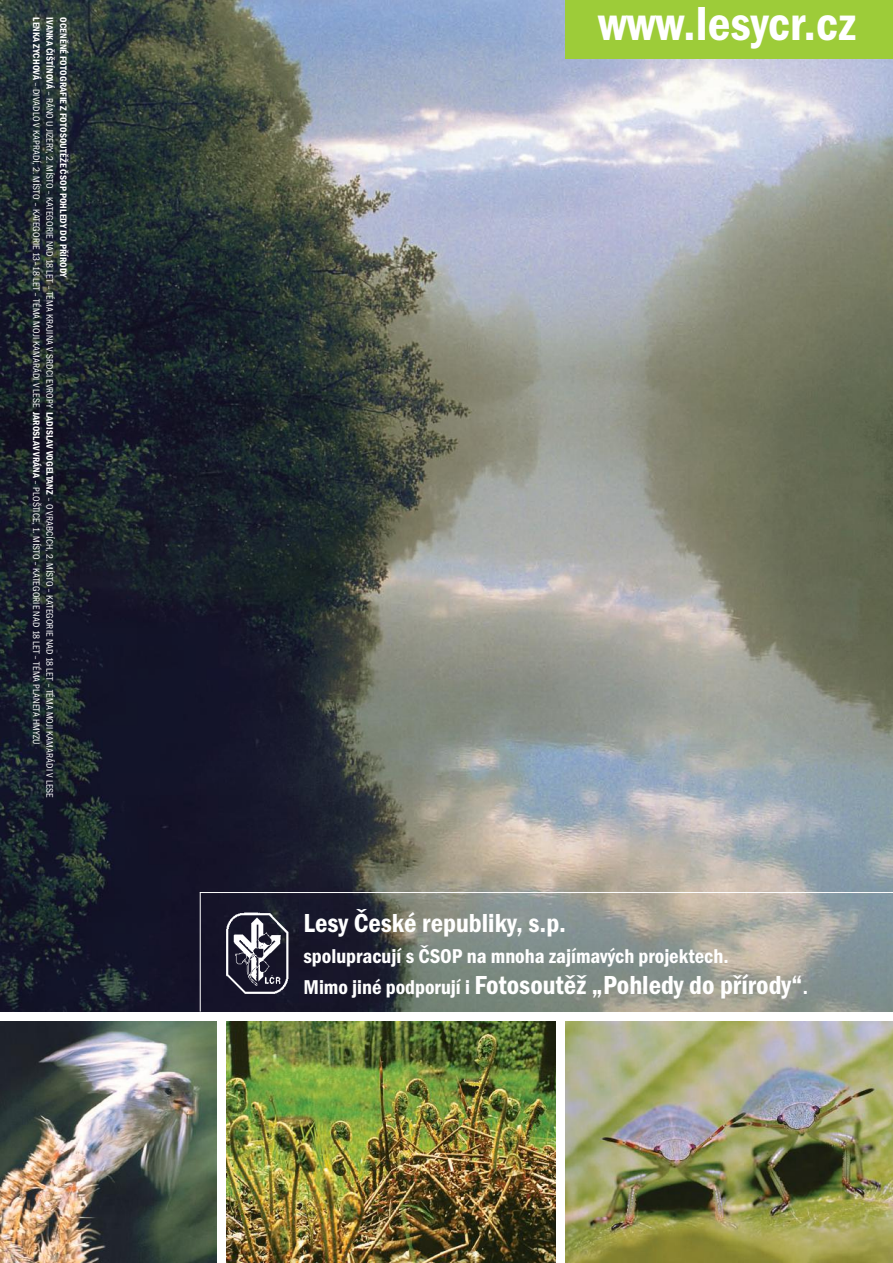
<style>
.page{position:relative;width:893px;height:1263px;background:#fff}
.page>*{position:absolute;margin:0;border:0;box-sizing:border-box;transform-origin:0 0}
.t1{font:49.5px "Franklin Got Itc TOT Dem Con";color:#fff}
.t2{font:27px "Franklin Got Itc TOT Dem Con";color:#fff}
.t3{font:20.7px "Franklin Got Itc TOT Dem Con";color:#fff}
.t4{font:9.75px/13.5px "Franklin Got Itc TOT Boo Con";letter-spacing:.015em;color:#fff}
.t5{font:9.75px "Franklin Got Itc TOT Dem Con";letter-spacing:.015em;color:#fff}
.s1{font-family:"Franklin Got Itc TOT Dem Con"}
.s2{font-size:20.7px}
</style>
<div class="page">
<img style="left:0;top:0;width:893px;height:1012px">
<img style="left:566px;top:1021px;width:327px;height:242px">
<img style="left:0;top:1021px;width:216px;height:242px">
<div style="left:566px;top:0;width:327px;height:58px;background:#9dcc39"></div>
<img style="left:225px;top:913px;width:63px;height:81px">
<hr style="left:200px;top:892px;width:1px;height:119px;background:#fff">
<hr style="left:200px;top:892px;width:693px;height:1px;background:#fff">
<img style="left:226px;top:1021px;width:330px;height:242px">
<p class="t5" style="left:69px;top:17px;width:262px;rotate:90deg">oceněné FOTOgrafie zfotosoutěŽe čsop pohledy do přírody</p>
<p class="t4" style="left:56px;top:17px;width:781px;rotate:90deg"><span class="s1">Ivanka Čištínová</span> – Ráno uJizery, 2. místo – kategorie nad 18 let – téma Krajina v srdci Evropy <span class="s1">Ladislav Vogeltanz</span> – Ovrabcích, 2. místo – kategorie nad 18 let – téma Moji kamarádi v lese<br><span class="s1">Lenka Zychová</span> – Divadlo vkapradí, 2. místo – kategorie 13–18 let – téma Moji kamarádi v lese <span class="s1">Jaroslav Vrána</span> – Ploštice, 1. místo – kategorie nad 18 let – téma Planeta hmyzu</p>
<h1 class="t1" style="left:598px;top:-4px;width:259px">www.lesycr.cz</h1>
<h2 class="t2" style="left:303px;top:908px;width:264px">Lesy České republiky, s.p.</h2>
<h3 class="t3" style="left:303px;top:944px;width:427px">spolupracují s ČSOP na mnoha zajímavých projektech.</h3>
<h2 class="t2" style="left:303px;top:969px;width:506px"><span class="s2">Mimo jiné podporují i</span> Fotosoutěž „Pohledy do přírody“<span class="s2">.</span></h2>
</div>
